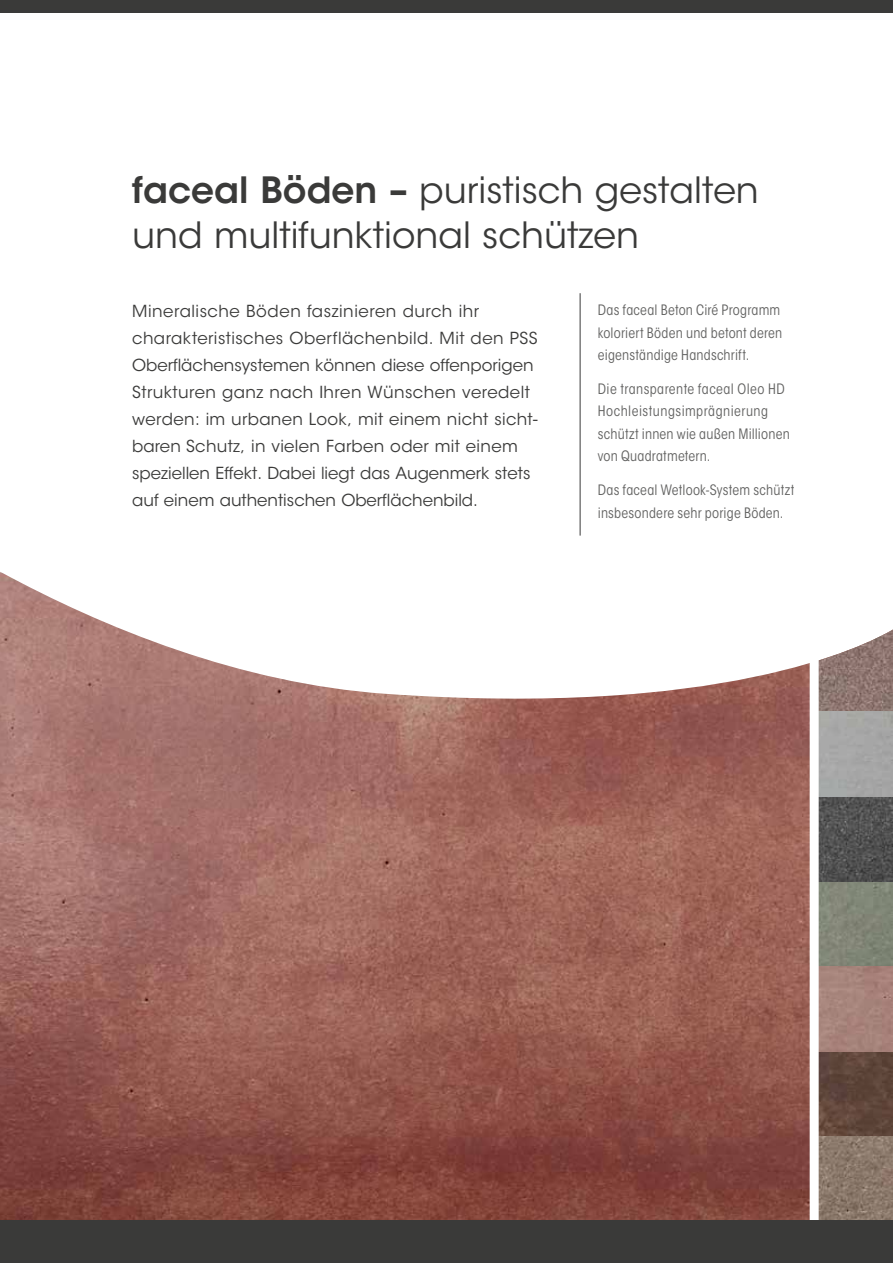
<style>
.page{position:relative;width:893px;height:1263px;background:#fff}
.page>*{position:absolute;margin:0;border:0;box-sizing:border-box;transform-origin:0 0}
.t1{font:36px/45px "ITC Avant Garde Std";color:#3a3a39}
.t2{font:16.5px/27px "ITC Avant Garde Std";letter-spacing:.02em;color:#3a3a39}
.t3{font:condensed 14.25px/22.5px "ITC Avant Garde Std";letter-spacing:.015em;color:#626261}
.s1{font-weight:600}
</style>
<div class="page">
<img style="left:0;top:572px;width:810px;height:648px">
<img style="left:819px;top:629px;width:74px;height:591px">
<hr style="left:580px;top:293px;width:1px;height:243px;background:#3a3a39">
<div style="left:0;top:1220px;width:893px;height:43px;background:#3a3a39"></div>
<div style="left:0;top:0;width:893px;height:13px;background:#3a3a39"></div>
<h1 class="t1" style="left:132px;top:168px;width:628px"><span class="s1">faceal Böden –</span> puristisch gestalten und multifunktional schützen</h1>
<p class="t2" style="left:132px;top:297px;width:407px">Mineralische Böden faszinieren durch ihr charakteristisches Oberflächenbild. Mit den PSS Oberflächensystemen können diese offenporigen Strukturen ganz nach Ihren Wünschen veredelt werden: im urbanen Look, mit einem nicht sicht&shy;baren Schutz, in vielen Farben oder mit einem speziellen Effekt. Dabei liegt das Augenmerk stets auf einem authentischen Oberflächenbild.</p>
<p class="t3" style="left:598px;top:299px;width:186px">Das faceal Beton Ciré Programm koloriert Böden und betont deren eigenständige Handschrift.</p>
<p class="t3" style="left:598px;top:377px;width:193px">Die transparente faceal Oleo HD<br>Hochleistungsimprägnierung schützt innen wie außen Millionen von Quadratmetern.</p>
<p class="t3" style="left:598px;top:479px;width:198px">Das faceal Wetlook-System schützt insbesondere sehr porige Böden.</p>
</div>
